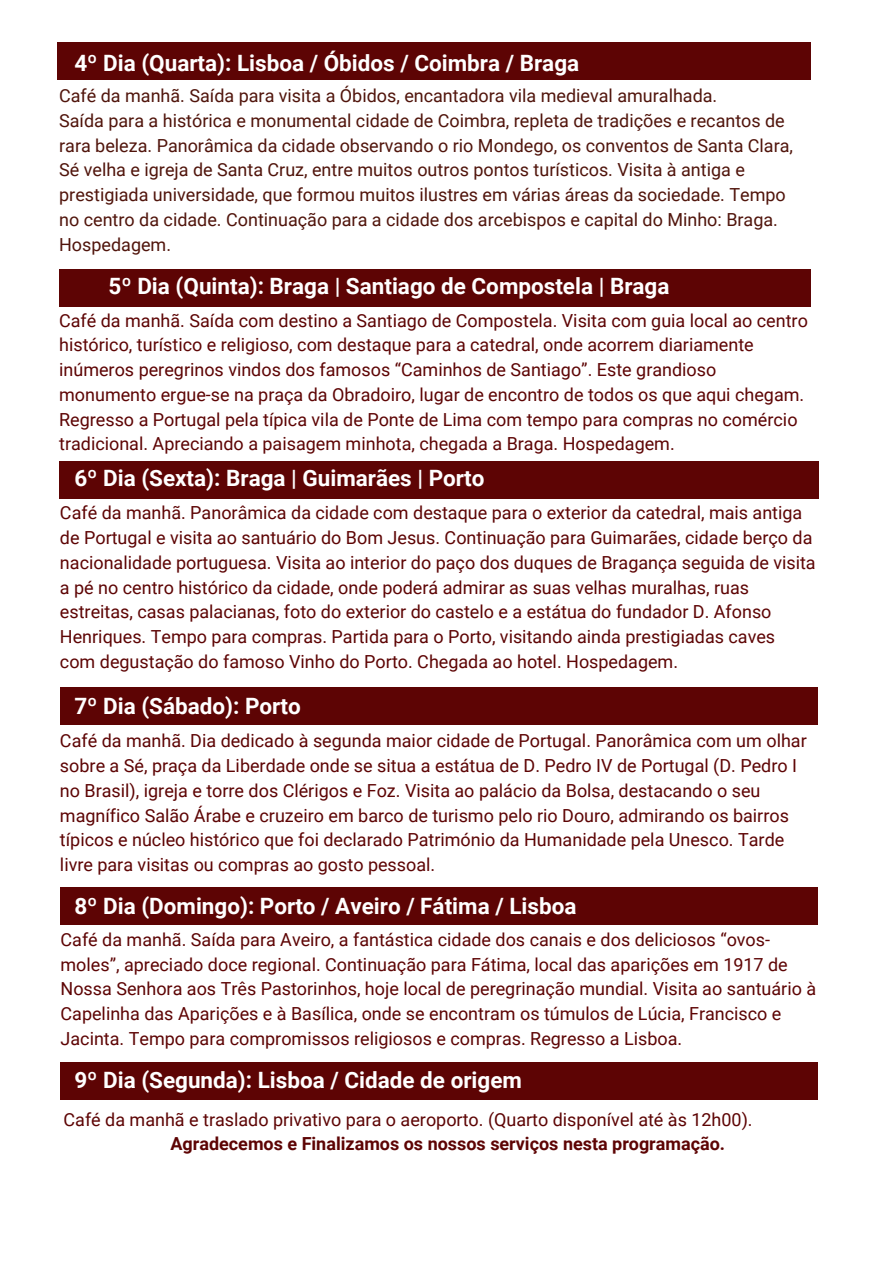
<style>
.page{position:relative;width:893px;height:1264px;background:#fff}
.page>*{position:absolute;margin:0;border:0;box-sizing:border-box;transform-origin:0 0}
.t1{font:700 22.5px "Roboto";color:#fff}
.t2{font:18px/24.8px "Roboto";color:#5d0404}
.t3{font:18px/24.8px "Roboto";color:#50140b}
.t4{font:700 18px "Roboto";color:#5d0404}
</style>
<div class="page">
<div style="left:57px;top:42px;width:753px;height:38px;background:#5d0404"></div>
<div style="left:59px;top:269px;width:751px;height:37px;background:#5d0404"></div>
<div style="left:59px;top:461px;width:759px;height:37px;background:#5d0404"></div>
<div style="left:60px;top:687px;width:757px;height:38px;background:#5d0404"></div>
<div style="left:60px;top:886px;width:757px;height:38px;background:#5d0404"></div>
<div style="left:60px;top:1062px;width:757px;height:37px;background:#5d0404"></div>
<p class="t1" style="left:74px;top:50px;width:506px">4º Dia (Quarta): Lisboa / Óbidos / Coimbra / Braga</p>
<p class="t3" style="left:59px;top:84px;width:735px">Café da manhã. Saída para visita a Óbidos, encantadora vila medieval amuralhada.<br>Saída para a histórica e monumental cidade de Coimbra, repleta de tradições e recantos de rara beleza. Panorâmica da cidade observando o rio Mondego, os conventos de Santa Clara, Sé velha e igreja de Santa Cruz, entre muitos outros pontos turísticos. Visita à antiga e prestigiada universidade, que formou muitos ilustres em várias áreas da sociedade. Tempo no centro da cidade. Continuação para a cidade dos arcebispos e capital do Minho: Braga.<br>Hospedagem.</p>
<p class="t1" style="left:109px;top:273px;width:562px">5º Dia (Quinta): Braga | Santiago de Compostela | Braga</p>
<p class="t2" style="left:59px;top:308px;width:750px">Café da manhã. Saída com destino a Santiago de Compostela. Visita com guia local ao centro histórico, turístico e religioso, com destaque para a catedral, onde acorrem diariamente inúmeros peregrinos vindos dos famosos “Caminhos de Santiago”. Este grandioso monumento ergue-se na praça da Obradoiro, lugar de encontro de todos os que aqui chegam.<br>Regresso a Portugal pela típica vila de Ponte de Lima com tempo para compras no comércio tradicional. Apreciando a paisagem minhota, chegada a Braga. Hospedagem.</p>
<p class="t1" style="left:74px;top:464px;width:411px">6º Dia (Sexta): Braga | Guimarães | Porto</p>
<p class="t2" style="left:60px;top:501px;width:757px">Café da manhã. Panorâmica da cidade com destaque para o exterior da catedral, mais antiga de Portugal e visita ao santuário do Bom Jesus. Continuação para Guimarães, cidade berço da nacionalidade portuguesa. Visita ao interior do paço dos duques de Bragança seguida de visita a pé no centro histórico da cidade, onde poderá admirar as suas velhas muralhas, ruas estreitas, casas palacianas, foto do exterior do castelo e a estátua do fundador D. Afonso Henriques. Tempo para compras. Partida para o Porto, visitando ainda prestigiadas caves<br>com degustação do famoso Vinho do Porto. Chegada ao hotel. Hospedagem.</p>
<p class="t1" style="left:74px;top:693px;width:228px">7º Dia (Sábado): Porto</p>
<p class="t2" style="left:60px;top:729px;width:748px">Café da manhã. Dia dedicado à segunda maior cidade de Portugal. Panorâmica com um olhar sobre a Sé, praça da Liberdade onde se situa a estátua de D. Pedro IV de Portugal (D. Pedro I no Brasil), igreja e torre dos Clérigos e Foz. Visita ao palácio da Bolsa, destacando o seu magnífico Salão Árabe e cruzeiro em barco de turismo pelo rio Douro, admirando os bairros típicos e núcleo histórico que foi declarado Património da Humanidade pela Unesco. Tarde livre para visitas ou compras ao gosto pessoal.</p>
<p class="t1" style="left:74px;top:893px;width:503px">8º Dia (Domingo): Porto / Aveiro / Fátima / Lisboa</p>
<p class="t2" style="left:61px;top:927px;width:757px">Café da manhã. Saída para Aveiro, a fantástica cidade dos canais e dos deliciosos “ovos&shy;moles”, apreciado doce regional. Continuação para Fátima, local das aparições em 1917 de Nossa Senhora aos Três Pastorinhos, hoje local de peregrinação mundial. Visita ao santuário à Capelinha das Aparições e à Basílica, onde se encontram os túmulos de Lúcia, Francisco e Jacinta. Tempo para compromissos religiosos e compras. Regresso a Lisboa.</p>
<p class="t1" style="left:74px;top:1067px;width:449px">9º Dia (Segunda): Lisboa / Cidade de origem</p>
<p class="t2" style="left:64px;top:1107px;width:690px">Café da manhã e traslado privativo para o aeroporto. (Quarto disponível até às 12h00).</p>
<p class="t4" style="left:170px;top:1133px;width:556px">Agradecemos e Finalizamos os nossos serviços nesta programação.</p>
</div>
